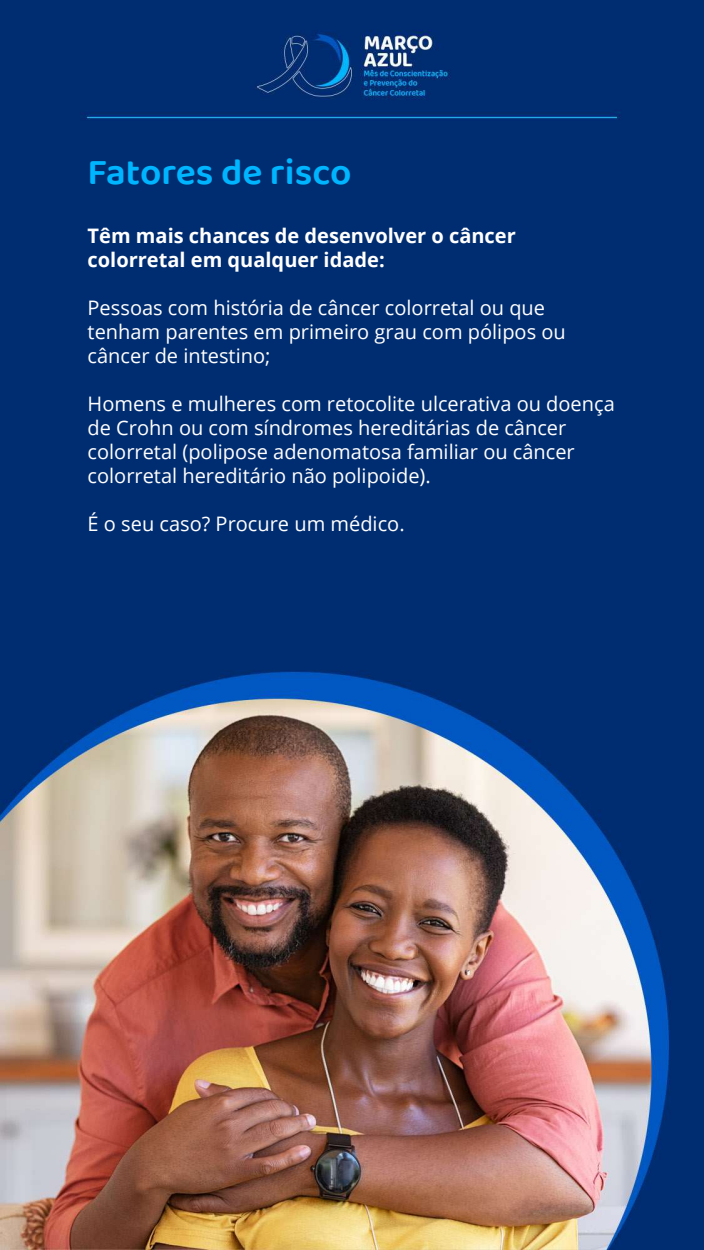
<style>
.page{position:relative;width:704px;height:1250px;background:#fff}
.page>*{position:absolute;margin:0;border:0;box-sizing:border-box;transform-origin:0 0}
.t1{font:600 37.5px "Baloo 2";color:#00b5ff}
.t2{font:20px/24px "Open Sans";color:#fff}
.t3{font:700 20px/24px "Open Sans";color:#fff}
</style>
<div class="page">
<img style="left:0;top:0;width:703px;height:1250px">
<h1 class="t1" style="left:88px;top:145px;width:265px">Fatores de risco</h1>
<p class="t3" style="left:88px;top:223px;width:429px">Têm mais chances de desenvolver o câncer colorretal em qualquer idade:</p>
<p class="t2" style="left:88px;top:295px;width:479px">Pessoas com história de câncer colorretal ou que tenham parentes em primeiro grau com pólipos ou câncer de intestino;</p>
<p class="t2" style="left:88px;top:391px;width:528px">Homens e mulheres com retocolite ulcerativa ou doença de Crohn ou com síndromes hereditárias de câncer colorretal (polipose adenomatosa familiar ou câncer colorretal hereditário não polipoide).</p>
<p class="t2" style="left:88px;top:511px;width:318px">É o seu caso? Procure um médico.</p>
</div>
